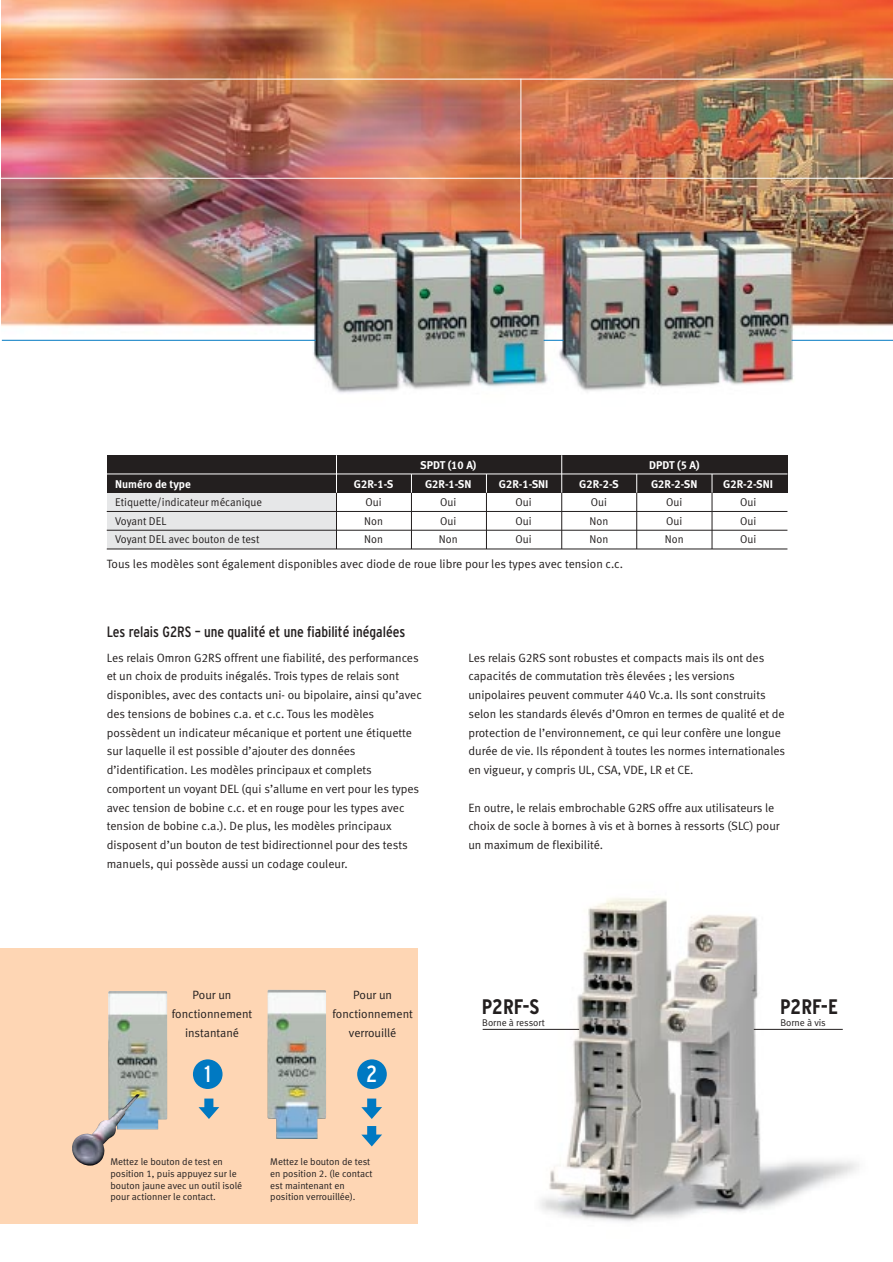
<style>
.page{position:relative;width:893px;height:1262px;background:#fff}
.page>*{position:absolute;margin:0;border:0;box-sizing:border-box;transform-origin:0 0}
.t1{font:condensed 23.25px "Interstate";color:#fff}
.t2{font:700 condensed 21px "Interstate";color:#231f1f}
.t3{font:condensed 15px "Interstate";color:#231f1f}
.t4{font:12px/18.8px "Meta Normal LF";color:#231f1f}
.t5{font:11.25px "Meta Normal LF";color:#231f1f}
.t6{font:11.25px "Meta Bold LF";color:#fff}
.t7{font:9.75px/11.7px "Meta Normal LF";color:#231f1f}
</style>
<div class="page">
<div style="left:0;top:948px;width:417px;height:276px;background:#fed6b4"></div>
<img style="left:108px;top:991px;width:59px;height:138px">
<img style="left:267px;top:989px;width:59px;height:149px">
<div style="left:193px;top:1059px;width:29px;height:30px;background:#0079c2;border-radius:50%"></div>
<div style="left:357px;top:1059px;width:30px;height:30px;background:#0079c2;border-radius:50%"></div>
<svg style="left:198px;top:1098px;width:21px;height:21px"></svg>
<svg style="left:361px;top:1098px;width:21px;height:21px"></svg>
<svg style="left:361px;top:1126px;width:21px;height:20px"></svg>
<img style="left:72px;top:1094px;width:68px;height:71px">
<div style="left:107px;top:493px;width:229px;height:56px;background:#e6e7e8"></div>
<div style="left:107px;top:455px;width:680px;height:38px;background:#231f1f"></div>
<img style="left:2px;top:0;width:890px;height:393px">
<img style="left:1px;top:79px;width:891px;height:100px">
<hr style="left:2px;top:340px;width:314px;height:1px;background:#0079c2">
<svg style="left:543px;top:340px;width:20px;height:1px"></svg>
<hr style="left:791px;top:340px;width:101px;height:1px;background:#0079c2">
<hr style="left:107px;top:511px;width:680px;height:1px;background:#231f1f">
<hr style="left:107px;top:530px;width:680px;height:1px;background:#231f1f">
<hr style="left:107px;top:549px;width:680px;height:1px;background:#231f1f">
<hr style="left:411px;top:493px;width:1px;height:56px;background:#231f1f">
<hr style="left:336px;top:493px;width:1px;height:56px;background:#231f1f">
<hr style="left:486px;top:493px;width:1px;height:56px;background:#231f1f">
<svg style="left:486px;top:475px;width:1px;height:18px"></svg>
<hr style="left:336px;top:455px;width:1px;height:38px;background:#fff">
<hr style="left:107px;top:474px;width:680px;height:1px;background:#fff">
<svg style="left:411px;top:474px;width:1px;height:19px"></svg>
<hr style="left:561px;top:493px;width:1px;height:56px;background:#231f1f">
<hr style="left:561px;top:455px;width:1px;height:38px;background:#fff">
<hr style="left:636px;top:493px;width:1px;height:56px;background:#231f1f">
<svg style="left:636px;top:474px;width:1px;height:19px"></svg>
<hr style="left:711px;top:493px;width:1px;height:56px;background:#231f1f">
<svg style="left:711px;top:474px;width:1px;height:19px"></svg>
<hr style="left:520px;top:79px;width:1px;height:160px;background:#fff">
<img style="left:534px;top:898px;width:325px;height:324px">
<hr style="left:482px;top:1029px;width:97px;height:1px;background:#231f1f">
<hr style="left:753px;top:1029px;width:89px;height:1px;background:#231f1f">
<p class="t6" style="left:420px;top:461px;width:58px">SPDT (10 A)</p>
<p class="t6" style="left:649px;top:461px;width:52px">DPDT (5 A)</p>
<p class="t6" style="left:115px;top:480px;width:77px">Numéro de type</p>
<p class="t6" style="left:354px;top:480px;width:41px">G2R-1-S</p>
<p class="t6" style="left:425px;top:480px;width:48px">G2R-1-SN</p>
<p class="t6" style="left:499px;top:480px;width:51px">G2R-1-SNI</p>
<p class="t6" style="left:579px;top:480px;width:41px">G2R-2-S</p>
<p class="t6" style="left:651px;top:480px;width:48px">G2R-2-SN</p>
<p class="t6" style="left:723px;top:480px;width:51px">G2R-2-SNI</p>
<p class="t5" style="left:115px;top:497px;width:148px">Etiquette/indicateur mécanique</p>
<p class="t5" style="left:365px;top:497px;width:18px">Oui</p>
<p class="t5" style="left:440px;top:497px;width:18px">Oui</p>
<p class="t5" style="left:515px;top:497px;width:18px">Oui</p>
<p class="t5" style="left:591px;top:497px;width:18px">Oui</p>
<p class="t5" style="left:666px;top:497px;width:18px">Oui</p>
<p class="t5" style="left:740px;top:497px;width:18px">Oui</p>
<p class="t5" style="left:115px;top:516px;width:52px">Voyant DEL</p>
<p class="t5" style="left:364px;top:516px;width:20px">Non</p>
<p class="t5" style="left:440px;top:516px;width:18px">Oui</p>
<p class="t5" style="left:515px;top:516px;width:18px">Oui</p>
<p class="t5" style="left:589px;top:516px;width:20px">Non</p>
<p class="t5" style="left:666px;top:516px;width:18px">Oui</p>
<p class="t5" style="left:740px;top:516px;width:18px">Oui</p>
<p class="t5" style="left:115px;top:535px;width:146px">Voyant DEL avec bouton de test</p>
<p class="t5" style="left:364px;top:535px;width:20px">Non</p>
<p class="t5" style="left:439px;top:535px;width:20px">Non</p>
<p class="t5" style="left:515px;top:535px;width:18px">Oui</p>
<p class="t5" style="left:589px;top:535px;width:20px">Non</p>
<p class="t5" style="left:665px;top:535px;width:20px">Non</p>
<p class="t5" style="left:740px;top:535px;width:18px">Oui</p>
<p class="t4" style="left:107px;top:555px;width:518px">Tous les modèles sont également disponibles avec diode de roue libre pour les types avec tension c.c.</p>
<p class="t3" style="left:107px;top:626px;width:300px">Les relais G2RS – une qualité et une fiabilité inégalées</p>
<p class="t4" style="left:107px;top:649px;width:316px">Les relais Omron G2RS offrent une fiabilité, des performances et un choix de produits inégalés. Trois types de relais sont disponibles, avec des contacts uni- ou bipolaire, ainsi qu’avec des tensions de bobines c.a. et c.c. Tous les modèles possèdent un indicateur mécanique et portent une étiquette sur laquelle il est possible d’ajouter des données d’identification. Les modèles principaux et complets comportent un voyant DEL (qui s’allume en vert pour les types avec tension de bobine c.c. et en rouge pour les types avec tension de bobine c.a.). De plus, les modèles principaux disposent d’un bouton de test bidirectionnel pour des tests manuels, qui possède aussi un codage couleur.</p>
<p class="t4" style="left:468px;top:649px;width:318px">Les relais G2RS sont robustes et compacts mais ils ont des capacités de commutation très élevées ; les versions unipolaires peuvent commuter 440 Vc.a. Ils sont construits selon les standards élevés d’Omron en termes de qualité et de protection de l’environnement, ce qui leur confère une longue durée de vie. Ils répondent à toutes les normes internationales en vigueur, y compris UL, CSA, VDE, LR et CE.</p>
<p class="t4" style="left:468px;top:799px;width:313px">En outre, le relais embrochable G2RS offre aux utilisateurs le choix de socle à bornes à vis et à bornes à ressorts (SLC) pour un maximum de flexibilité.</p>
<p class="t4" style="left:172px;top:986px;width:82px;text-align:center">Pour un fonctionnement instantané</p>
<p class="t4" style="left:332px;top:986px;width:82px;text-align:center">Pour un fonctionnement verrouillé</p>
<h1 class="t1" style="left:204px;top:1064px;width:8px">1</h1>
<h1 class="t1" style="left:366px;top:1064px;width:13px">2</h1>
<p class="t7" style="left:110px;top:1156px;width:133px">Mettez le bouton de test en position 1, puis appuyez sur le bouton jaune avec un outil isolé pour actionner le contact.</p>
<p class="t7" style="left:270px;top:1156px;width:104px">Mettez le bouton de test en position 2. (le contact est maintenant en position verrouillée).</p>
<h2 class="t2" style="left:481px;top:999px;width:59px">P2RF-S</h2>
<p class="t7" style="left:482px;top:1017px;width:64px">Borne à ressort</p>
<h2 class="t2" style="left:780px;top:999px;width:59px">P2RF-E</h2>
<p class="t7" style="left:780px;top:1017px;width:47px">Borne à vis</p>
</div>
